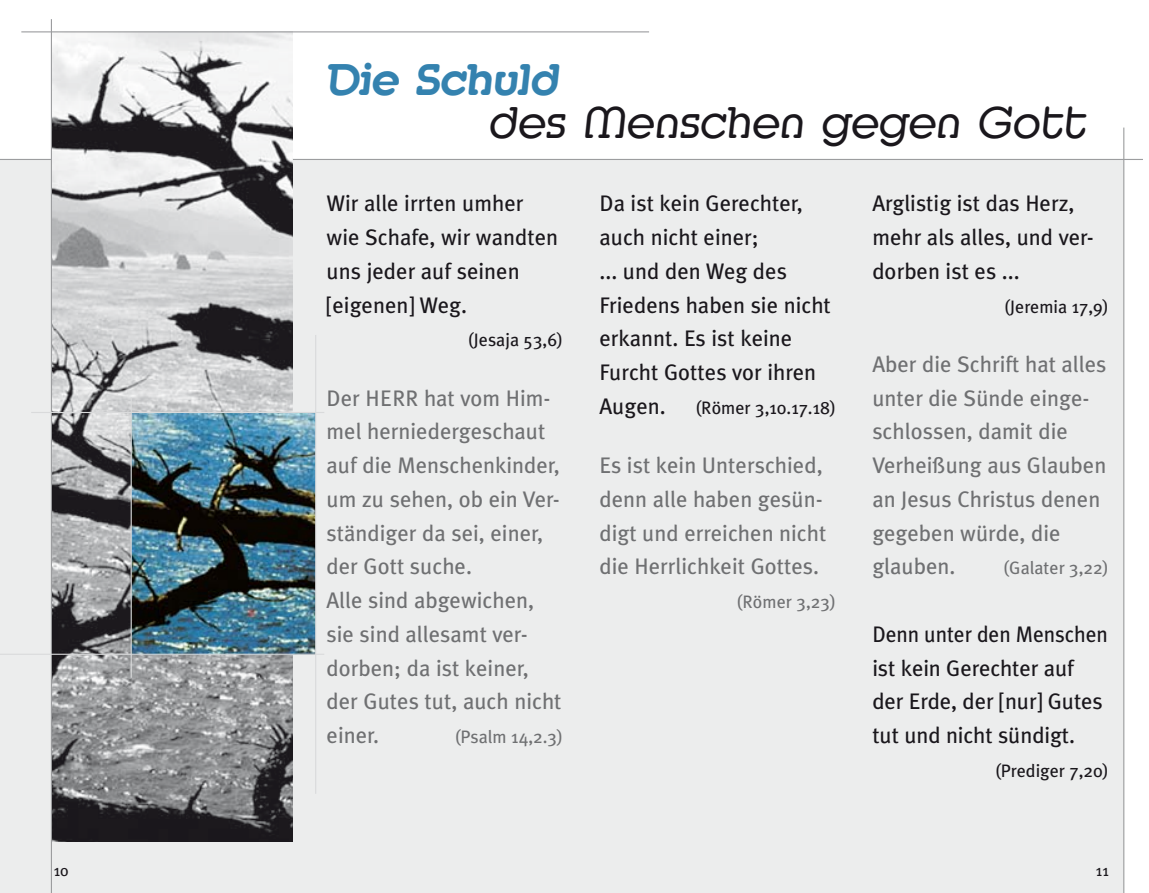
<style>
.page{position:relative;width:1149px;height:893px;background:#fff}
.page>*{position:absolute;margin:0;border:0;box-sizing:border-box;transform-origin:0 0}
.t1{font:45px "Medfly";color:#1a171c}
.t2{font:800 45px "Medfly";color:#3482af}
.t3{font:22.5px/33.8px "Meta Plus";color:#6f7072}
.t4{font:22.5px/33.8px "Meta Plus";color:#1a171c}
.t5{font:22.5px/33.8px "Meta Plus";color:#1a171c;scale:.95 1}
.t6{font:18px "Meta Plus";color:#1a171c}
.t7{font:18px "Meta Plus";color:#6f7072}
.t8{font:15.75px "Meta Plus";color:#1a171c}
</style>
<div class="page">
<div style="left:0;top:159px;width:1123px;height:734px;background:#eceded"></div>
<hr style="left:0;top:159px;width:1142px;height:1px;background:#9c9d9f">
<img style="left:52px;top:32px;width:240px;height:810px">
<hr style="left:21px;top:31px;width:628px;height:1px;background:#9c9d9f">
<hr style="left:51px;top:19px;width:1px;height:874px;background:#9c9d9f">
<img style="left:132px;top:413px;width:183px;height:241px">
<hr style="left:0;top:654px;width:324px;height:1px;background:#d9dadb">
<hr style="left:131px;top:397px;width:1px;height:281px;background:#d9dadb">
<hr style="left:315px;top:335px;width:1px;height:459px;background:#d9dadb">
<hr style="left:31px;top:412px;width:293px;height:1px;background:#d9dadb">
<hr style="left:1122px;top:128px;width:1px;height:765px;background:#9c9d9f">
<h1 class="t2" style="left:326px;top:54px;width:233px">Die Schuld</h1>
<h1 class="t1" style="left:488px;top:97px;width:598px">des Menschen gegen Gott</h1>
<p class="t4" style="left:326px;top:188px;width:233px">Wir alle irrten umher wie Schafe, wir wandten uns jeder auf seinen [eigenen] Weg.</p>
<p class="t6" style="left:468px;top:331px;width:96px">(Jesaja 53,6)</p>
<p class="t3" style="left:326px;top:382px;width:236px">Der HERR hat vom Him&shy;mel herniedergeschaut auf die Menschenkinder, um zu sehen, ob ein Ver&shy;ständiger da sei, einer, der Gott suche.<br>Alle sind abgewichen, sie sind allesamt ver&shy;dorben; da ist keiner, der Gutes tut, auch nicht einer.</p>
<p class="t7" style="left:454px;top:728px;width:110px">(Psalm 14,2.3)</p>
<p class="t4" style="left:599px;top:188px;width:233px">Da ist kein Gerechter, auch nicht einer;<br>... und den Weg des<br>Friedens haben sie nicht erkannt. Es ist keine<br>Furcht Gottes vor ihren<br>Augen.</p>
<p class="t6" style="left:695px;top:399px;width:142px">(Römer 3,10.17.18)</p>
<p class="t3" style="left:599px;top:449px;width:228px">Es ist kein Unterschied, denn alle haben gesün&shy;digt und erreichen nicht die Herrlichkeit Gottes.</p>
<p class="t7" style="left:736px;top:593px;width:101px">(Römer 3,23)</p>
<p class="t4" style="left:872px;top:188px;width:223px">Arglistig ist das Herz, mehr als alles, und ver&shy;dorben ist es ...</p>
<p class="t6" style="left:1003px;top:298px;width:106px">(Jeremia 17,9)</p>
<p class="t3" style="left:872px;top:348px;width:236px">Aber die Schrift hat alles unter die Sünde einge&shy;schlossen, damit die<br>Verheißung aus Glauben an Jesus Christus denen gegeben würde, die glauben.</p>
<p class="t7" style="left:1002px;top:559px;width:107px">(Galater 3,22)</p>
<p class="t5" style="left:872px;top:618px;width:249px">Denn unter den Menschen ist kein Gerechter auf der Erde, der [nur] Gutes tut und nicht sündigt.</p>
<p class="t6" style="left:994px;top:762px;width:115px">(Prediger 7,20)</p>
<p class="t8" style="left:54px;top:863px;width:16px">10</p>
<p class="t8" style="left:1095px;top:863px;width:14px">11</p>
</div>
